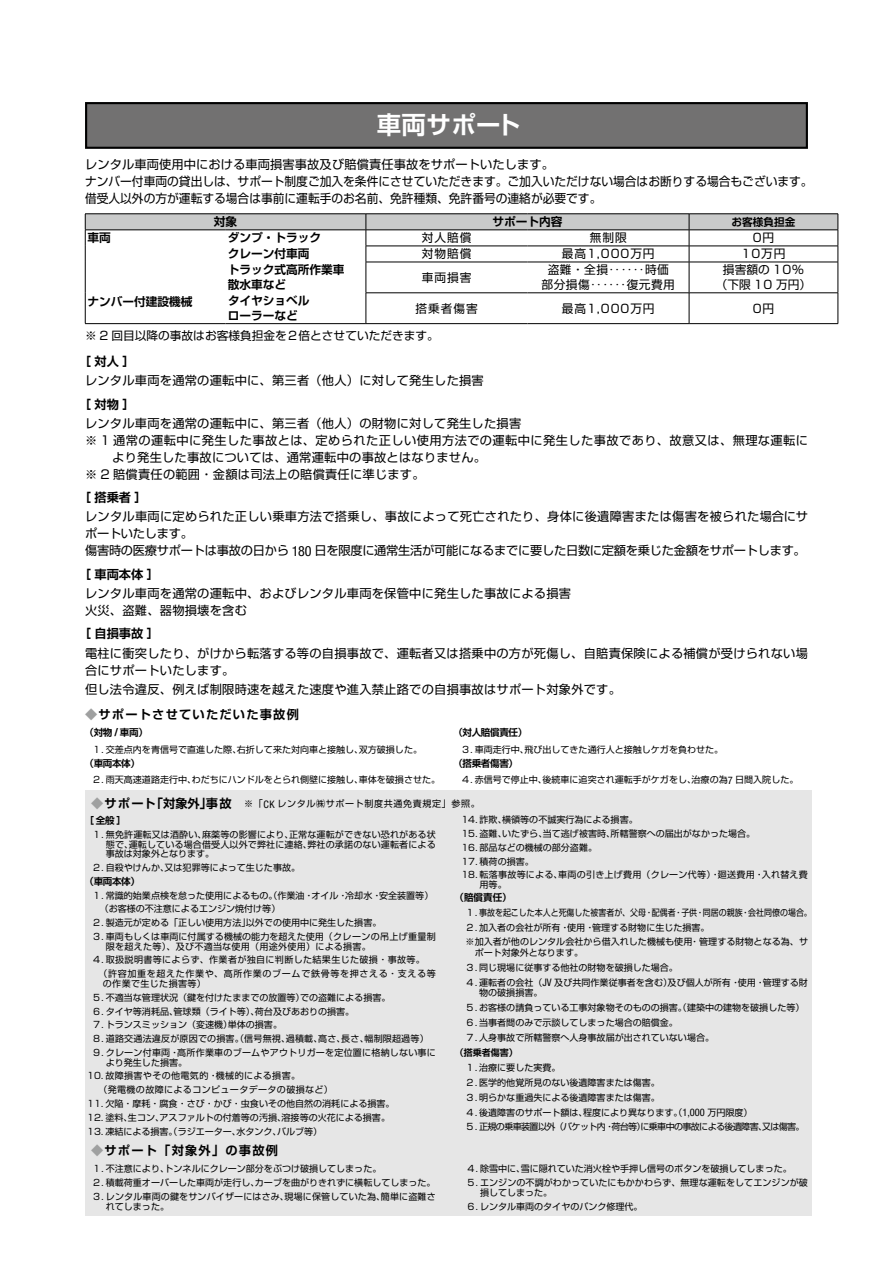
<style>
.page{position:relative;width:893px;height:1263px;background:#fff}
.page>*{position:absolute;margin:0;border:0;box-sizing:border-box;transform-origin:0 0}
.t1{font:700 24.45px "Shin Go Pro De";letter-spacing:.02em;color:#fff}
.t2{font:12.15px/17px "Shin Go Pro";letter-spacing:.02em;color:#000}
.t3{font:12.15px/17px "Shin Go Pro";color:#000}
.t4{font:12.15px/17px "Shin Go Pro";letter-spacing:-.02em;color:#000}
.t5{font:700 12.15px "Shin Go Pro De";letter-spacing:.1em;color:#000}
.t6{font:700 11.7px/14.9px "Shin Go Pro De";color:#000}
.t7{font:11.7px/14.9px "Shin Go Pro";letter-spacing:.04em;color:#000;text-align:center}
.t8{font:11.7px/14.9px "Shin Go Pro";color:#000;text-align:center}
.t9{font:11.7px "Shin Go Pro";letter-spacing:.08em;color:#000}
.t10{font:700 10.65px "Shin Go Pro De";color:#000}
.t11{font:700 9.6px "Shin Go Pro De";letter-spacing:-.04em;color:#000}
.t12{font:9px/14.9px "Shin Go Pro";color:#000}
.t13{font:9px/13.8px "Shin Go Pro";letter-spacing:.02em;color:#000}
.t14{font:9px "Shin Go Pro";letter-spacing:.04em;color:#000}
.t15{font:9px "Shin Go Pro";letter-spacing:.07em;color:#000}
.t16{font:9px "Shin Go Pro";letter-spacing:.03em;color:#000}
.t17{font:700 9px "Shin Go Pro De";color:#000}
.s1{font-family:"Helvetica Neue LT Std";font-stretch:condensed;font-size:14.1px}
.s2{color:#9fa0a0}
.s3{font-family:"Helvetica Neue LT Std";font-stretch:condensed;font-size:10.95px}
.s4{font-family:"Shin Go Pro De";font-weight:700;font-size:12.15px;color:#9fa0a0}
.s5{font-family:"Shin Go Pro De";font-weight:700;font-size:12.15px}
.s6{font-family:"Helvetica Neue LT Std";font-stretch:condensed;font-size:10.35px}
</style>
<div class="page">
<div style="left:85px;top:791px;width:727px;height:425px;background:#e6e6e6"></div>
<div style="left:86px;top:103px;width:721px;height:45px;background:#727171"></div>
<div style="left:85px;top:102px;width:723px;height:47px;border:2px solid #000"></div>
<svg style="left:85px;top:214px;width:754px;height:48px"></svg>
<hr style="left:85px;top:262px;width:1px;height:31px;background:#000">
<hr style="left:366px;top:262px;width:161px;height:1px;background:#000">
<hr style="left:366px;top:262px;width:1px;height:31px;background:#000">
<hr style="left:527px;top:262px;width:162px;height:1px;background:#000">
<hr style="left:689px;top:262px;width:149px;height:1px;background:#000">
<hr style="left:689px;top:262px;width:1px;height:31px;background:#000">
<hr style="left:838px;top:262px;width:1px;height:31px;background:#000">
<hr style="left:85px;top:293px;width:1px;height:30px;background:#000">
<hr style="left:366px;top:293px;width:161px;height:1px;background:#000">
<hr style="left:366px;top:293px;width:1px;height:30px;background:#000">
<hr style="left:527px;top:293px;width:162px;height:1px;background:#000">
<hr style="left:689px;top:293px;width:149px;height:1px;background:#000">
<hr style="left:689px;top:293px;width:1px;height:30px;background:#000">
<hr style="left:838px;top:293px;width:1px;height:30px;background:#000">
<hr style="left:85px;top:323px;width:141px;height:1px;background:#000">
<hr style="left:226px;top:323px;width:140px;height:1px;background:#000">
<hr style="left:366px;top:323px;width:161px;height:1px;background:#000">
<hr style="left:527px;top:323px;width:162px;height:1px;background:#000">
<hr style="left:689px;top:323px;width:149px;height:1px;background:#000">
<h1 class="t1" style="left:377px;top:105px;width:145px">車両サポート</h1>
<h2 class="t3" style="left:85px;top:155px;width:729px">レンタル車両使用中における車両損害事故及び賠償責任事故をサポートいたします。<br>ナンバー付車両の貸出しは、サポート制度ご加入を条件にさせていただきます。ご加入いただけない場合はお断りする場合もございます。借受人以外の方が運転する場合は事前に運転手のお名前、免許種類、免許番号の連絡が必要です。</h2>
<p class="t6" style="left:214px;top:213px;width:25px">対象</p>
<p class="t6" style="left:492px;top:213px;width:72px">サポート内容</p>
<p class="t10" style="left:732px;top:213px;width:65px">お客様負担金</p>
<p class="t6" style="left:87px;top:229px;width:25px">車両</p>
<p class="t6" style="left:228px;top:229px;width:95px">ダンプ・トラック</p>
<p class="t7" style="left:422px;top:229px;width:51px">対人賠償</p>
<p class="t7" style="left:590px;top:229px;width:38px">無制限</p>
<p class="t7" style="left:753px;top:229px;width:23px">0円</p>
<p class="t6" style="left:228px;top:245px;width:83px">クレーン付車両</p>
<p class="t7" style="left:422px;top:245px;width:51px">対物賠償</p>
<p class="t9" style="left:562px;top:244px;width:94px">最高1,000万円</p>
<p class="t7" style="left:741px;top:245px;width:45px">10万円</p>
<p class="t6" style="left:228px;top:261px;width:118px">トラック式高所作業車散水車など</p>
<p class="t7" style="left:422px;top:269px;width:51px">車両損害</p>
<p class="t7" style="left:542px;top:261px;width:135px">盗難・全損‥‥‥時価部分損傷‥‥‥復元費用</p>
<p class="t8" style="left:716px;top:261px;width:97px">損害額の 10％（下限 10 万円）</p>
<p class="t6" style="left:228px;top:292px;width:83px">タイヤショベルローラーなど</p>
<p class="t7" style="left:416px;top:299px;width:64px">搭乗者傷害</p>
<p class="t9" style="left:562px;top:299px;width:94px">最高1,000万円</p>
<p class="t7" style="left:753px;top:299px;width:23px">0円</p>
<p class="t8" style="left:85px;top:327px;width:355px">※ 2 回目以降の事故はお客様負担金を２倍とさせていただきます。</p>
<h2 class="t5" style="left:79px;top:352px;width:57px">［対人］</h2>
<h2 class="t2" style="left:85px;top:371px;width:400px">レンタル車両を通常の運転中に、第三者（他人）に対して発生した損害</h2>
<h2 class="t5" style="left:79px;top:394px;width:57px">［対物］</h2>
<h2 class="t2" style="left:85px;top:413px;width:438px">レンタル車両を通常の運転中に、第三者（他人）の財物に対して発生した損害</h2>
<h2 class="t2" style="left:85px;top:430px;width:725px">※ 1 通常の運転中に発生した事故とは、定められた正しい使用方法での運転中に発生した事故であり、故意又は、無理な運転に</h2>
<h2 class="t2" style="left:112px;top:447px;width:375px">より発生した事故については、通常運転中の事故とはなりません。</h2>
<h2 class="t2" style="left:85px;top:464px;width:341px">※ 2 賠償責任の範囲・金額は司法上の賠償責任に準じます。</h2>
<h2 class="t5" style="left:79px;top:488px;width:69px">［搭乗者］</h2>
<h2 class="t4" style="left:85px;top:507px;width:724px">レンタル車両に定められた正しい乗車方法で搭乗し、事故によって死亡されたり、身体に後遺障害または傷害を被られた場合にサポートいたします。<br>傷害時の医療サポートは事故の日から <span class="s1">180</span> 日を限度に通常生活が可能になるまでに要した日数に定額を乗じた金額をサポートします。</h2>
<h2 class="t5" style="left:79px;top:564px;width:82px">［車両本体］</h2>
<h2 class="t2" style="left:85px;top:583px;width:488px">レンタル車両を通常の運転中、およびレンタル車両を保管中に発生した事故による損害火災、盗難、器物損壊を含む</h2>
<h2 class="t5" style="left:79px;top:624px;width:82px">［自損事故］</h2>
<h2 class="t2" style="left:85px;top:643px;width:724px">電柱に衝突したり、がけから転落する等の自損事故で、運転者又は搭乗中の方が死傷し、自賠責保険による補償が受けられない場合にサポートいたします。</h2>
<h2 class="t2" style="left:85px;top:679px;width:537px">但し法令違反、例えば制限時速を越えた速度や進入禁止路での自損事故はサポート対象外です。</h2>
<h2 class="t5" style="left:85px;top:704px;width:215px"><span class="s2">◆</span>サポートさせていただいた事故例</h2>
<p class="t11" style="left:85px;top:724px;width:65px">（対物 <span class="s3">/</span> 車両）</p>
<p class="t12" style="left:92px;top:740px;width:331px">１．交差点内を青信号で直進した際、右折して来た対向車と接触し、双方破損した。</p>
<p class="t11" style="left:85px;top:755px;width:57px">（車両本体）</p>
<p class="t12" style="left:92px;top:771px;width:349px">２．雨天高速道路走行中、わだちにハンドルをとられ側壁に接触し、車体を破損させた。</p>
<p class="t15" style="left:91px;top:796px;width:390px"><span class="s4">◆</span><span class="s5">サポート「対象外」事故</span> ※「<span class="s6">CK</span> レンタル㈱サポート制度共通免責規定」参照。</p>
<p class="t6" style="left:87px;top:293px;width:107px">ナンバー付建設機械</p>
<p class="t11" style="left:453px;top:724px;width:75px">（対人賠償責任）</p>
<p class="t12" style="left:461px;top:741px;width:264px">３．車両走行中、飛び出してきた通行人と接触しケガを負わせた。</p>
<p class="t11" style="left:453px;top:755px;width:66px">（搭乗者傷害）</p>
<p class="t12" style="left:461px;top:771px;width:339px">４．赤信号で停止中、後続車に追突され運転手がケガをし、治療の為<span class="s6">7</span> 日間入院した。</p>
<p class="t12" style="left:461px;top:812px;width:348px;line-height:13.8px">14．詐欺、横領等の不誠実行為による損害。<br>15．盗難、いたずら、当て逃げ被害時、所轄警察への届出がなかった場合。<br>16．部品などの機械の部分盗難。<br>17．積荷の損害。<br>18．転落事故等による、車両の引き上げ費用（クレーン代等）・廻送費用・入れ替え費</p>
<p class="t12" style="left:480px;top:876px;width:29px">用等。</p>
<p class="t11" style="left:454px;top:890px;width:59px">（賠償責任）</p>
<p class="t12" style="left:466px;top:904px;width:348px">１．事故を起こした本人と死傷した被害者が、父母・配偶者・子供・同居の親族・会社同僚の場合。<br>２．加入者の会社が所有・使用・管理する財物に生じた損害。<br>※加入者が他のレンタル会社から借入れした機械も使用・管理する財物となる為、サ</p>
<p class="t12" style="left:466px;top:944px;width:344px;text-indent:9px">ポート対象外となります。<br>３．同じ現場に従事する他社の財物を破損した場合。<br>４．運転者の会社（<span class="s6">JV</span> 及び共同作業従事者を含む）及び個人が所有・使用・管理する財</p>
<p class="t12" style="left:466px;top:984px;width:340px;text-indent:14px">物の破損損害。<br>５．お客様の請負っている工事対象物そのものの損害。（建築中の建物を破損した等）<br>６．当事者間のみで示談してしまった場合の賠償金。<br>７．人身事故で所轄警察へ人身事故届が出されていない場合。</p>
<p class="t17" style="left:455px;top:1045px;width:65px">（搭乗者傷害）</p>
<p class="t12" style="left:466px;top:1059px;width:341px">１．治療に要した実費。<br>２．医学的他覚所見のない後遺障害または傷害。<br>３．明らかな重過失による後遺障害または傷害。<br>４．後遺障害のサポート額は、程度により異なります。（<span class="s6">1,000</span> 万円限度）<br>５．正規の乗車装置以外（バケット内・荷台等）に乗車中の事故による後遺障害、又は傷害。</p>
<p class="t11" style="left:85px;top:812px;width:43px">［全般］</p>
<p class="t12" style="left:106px;top:829px;width:331px;line-height:9.6px;text-align:justify;text-indent:-14px">１．無免許運転又は酒酔い、麻薬等の影響により、正常な運転ができない恐れがある状態で、運転している場合借受人以外で弊社に連絡、弊社の承諾のない運転者による事故は対象外となります。</p>
<p class="t12" style="left:92px;top:859px;width:209px">２．自殺やけんか、又は犯罪等によって生じた事故。</p>
<p class="t11" style="left:85px;top:874px;width:57px">（車両本体）</p>
<p class="t12" style="left:92px;top:887px;width:343px">１．常識的始業点検を怠った使用によるもの。（作業油・オイル・冷却水・安全装置等）</p>
<p class="t12" style="left:100px;top:900px;width:182px">（お客様の不注意によるエンジン焼付け等）</p>
<p class="t12" style="left:92px;top:914px;width:291px">２．製造元が定める「正しい使用方法」以外での使用中に発生した損害。</p>
<p class="t12" style="left:92px;top:928px;width:345px">３．車両もしくは車両に付属する機械の能力を超えた使用（クレーンの吊上げ重量制</p>
<p class="t16" style="left:106px;top:939px;width:267px">限を超えた等）、及び不適当な使用（用途外使用）による損害。</p>
<p class="t14" style="left:92px;top:953px;width:334px">４．取扱説明書等によらず、作業者が独自に判断した結果生じた破損・事故等。</p>
<p class="t15" style="left:98px;top:966px;width:339px">（許容加重を超えた作業や、高所作業のブームで鉄骨等を押さえる・支える等</p>
<p class="t13" style="left:92px;top:975px;width:345px;text-indent:11px">の作業で生じた損害等）<br>５．不適当な管理状況（鍵を付けたままでの放置等）での盗難による損害。<br>６．タイヤ等消耗品、管球類（ライト等）、荷台及びあおりの損害。<br>７．トランスミッション（変速機）単体の損害。<br>８．道路交通法違反が原因での損害。（信号無視、過積載、高さ、長さ、幅制限超過等）９．クレーン付車両・高所作業車のブームやアウトリガーを定位置に格納しない事に</p>
<p class="t12" style="left:106px;top:1053px;width:83px">より発生した損害。</p>
<p class="t14" style="left:87px;top:1068px;width:214px">10．故障損害やその他電気的・機械的による損害。</p>
<p class="t14" style="left:98px;top:1082px;width:236px">（発電機の故障によるコンピュータデータの破損など）</p>
<p class="t12" style="left:87px;top:1095px;width:309px">11．欠陥・摩耗・腐食・さび・かび・虫食いその他自然の消耗による損害。</p>
<p class="t12" style="left:87px;top:1109px;width:304px">12．塗料、生コン、アスファルトの付着等の汚損、溶接等の火花による損害。</p>
<p class="t12" style="left:87px;top:1123px;width:237px">13．凍結による損害。（ラジエーター、水タンク、バルブ等）</p>
<h2 class="t5" style="left:91px;top:1140px;width:189px"><span class="s2">◆</span>サポート「対象外」の事故例</h2>
<p class="t12" style="left:92px;top:1161px;width:345px;line-height:13.8px">１．不注意により、トンネルにクレーン部分をぶつけ破損してしまった。<br>２．積載荷重オーバーした車両が走行し、カーブを曲がりきれずに横転してしまった。<br>３．レンタル車両の鍵をサンバイザーにはさみ、現場に保管していた為、簡単に盗難さ</p>
<p class="t12" style="left:106px;top:1197px;width:65px">れてしまった。</p>
<p class="t12" style="left:466px;top:1161px;width:343px;line-height:13.8px">４．除雪中に、雪に隠れていた消火栓や手押し信号のボタンを破損してしまった。<br>５．エンジンの不調がわかっていたにもかかわらず、無理な運転をしてエンジンが破</p>
<p class="t12" style="left:466px;top:1184px;width:178px;line-height:13.8px;text-indent:14px">損してしまった。<br>６．レンタル車両のタイヤのパンク修理代。</p>
</div>
